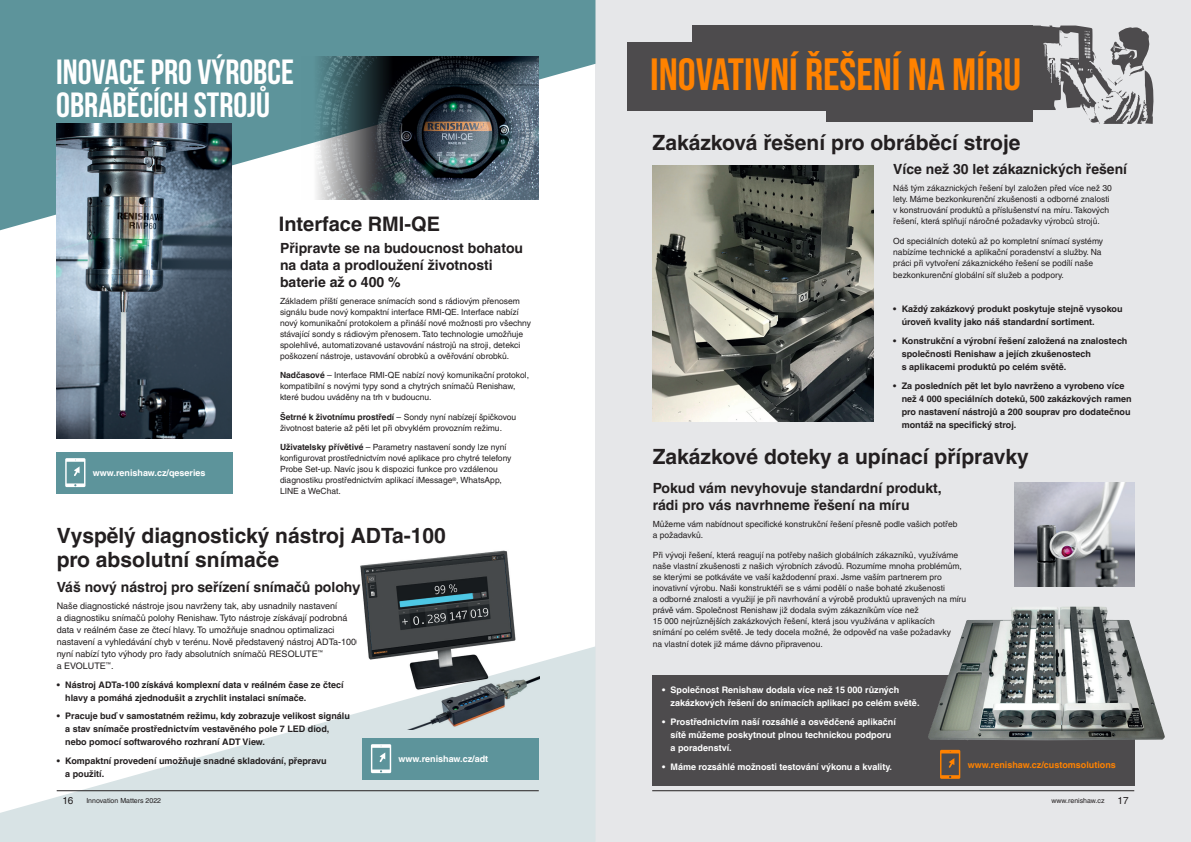
<style>
.page{position:relative;width:1191px;height:842px;background:#fff}
.page>*{position:absolute;margin:0;border:0;box-sizing:border-box;transform-origin:0 0}
.Inside_Headline_30pt{font:45px "Bebas Neue";color:#ff8200}
.Inside_Headline_30pt-2{font:35px/33px "Bebas Neue";color:#fff}
.Inside_Headline_21pt{font:700 21px/24px "Helvetica LT Pro";color:#231f20}
.Subheading_14pt_Bold{font:700 20px "Helvetica LT Pro";color:#231f20}
.Subheading_14pt_Bold-2{font:700 14px/17px "Helvetica LT Pro";color:#231f20}
.Page_number_LEFT{font:10px "Helvetica LT Pro";color:#231f20}
.Page_number_RIGHT{font:10px "Helvetica LT Pro";color:#231f20}
.t1{font:700 9px/13px "Helvetica LT Pro";color:#231f20}
.Body_Text_9pt{font:9px/12px "Helvetica LT Pro";color:#231f20}
.Body_Text_9pt-2{font:700 9px/13px "Helvetica LT Pro";color:#fff}
.Body_Text_9pt-3{font:700 9px "Helvetica LT Pro";color:#ff8200}
.Body_Text_9pt-4{font:8.5px/11px "Helvetica LT Pro";color:#231f20}
.Document_title_small{font:7px "Helvetica LT Pro";color:#231f20}
.Document_URL_RIGHT{font:7px "Helvetica LT Pro";color:#231f20}
.s1{font-weight:700}
</style>
<div class="page">
<div style="left:595px;top:0;width:596px;height:842px;background:#e6e7e9"></div>
<svg style="left:0;top:646px;width:595px;height:196px;fill:#d8e3e5"></svg>
<svg style="left:0;top:0;width:595px;height:230px;fill:#5d949b"></svg>
<hr style="left:57px;top:790px;width:482px;height:1px;background:#231f20">
<hr style="left:652px;top:790px;width:482px;height:1px;background:#231f20">
<div style="left:362px;top:738px;width:177px;height:42px;background:#5d949b"></div>
<svg style="left:371px;top:744px;width:20px;height:29px"></svg>
<div style="left:57px;top:452px;width:176px;height:42px;background:#5d949b"></div>
<svg style="left:65px;top:458px;width:20px;height:29px"></svg>
<img style="left:652px;top:165px;width:221px;height:257px">
<img style="left:1015px;top:483px;width:119px;height:104px">
<div style="left:626px;top:42px;width:402px;height:69px;background:#4d4b4d"></div>
<div style="left:652px;top:675px;width:482px;height:110px;background:#4d4b4d"></div>
<div style="left:692px;top:26px;width:340px;height:31px;background:#4d4b4d"></div>
<div style="left:826px;top:91px;width:206px;height:31px;background:#4d4b4d"></div>
<img style="left:57px;top:123px;width:174px;height:315px">
<img style="left:301px;top:57px;width:237px;height:142px">
<img style="left:356px;top:550px;width:183px;height:180px">
<svg style="left:1015px;top:25px;width:138px;height:99px"></svg>
<img style="left:928px;top:607px;width:237px;height:133px">
<svg style="left:940px;top:750px;width:20px;height:29px"></svg>
<p class="Inside_Headline_30pt-2" style="left:56px;top:55px;width:239px">INOVACE PRO VÝROBCE<br>OBRÁBĚCÍCH STROJŮ</p>
<p class="Inside_Headline_30pt" style="left:650px;top:49px;width:373px">INOVATIVNÍ ŘEŠENÍ NA MÍRU</p>
<p class="Body_Text_9pt-2" style="left:93px;top:466px;width:114px">www.renishaw.cz/qeseries</p>
<p class="Subheading_14pt_Bold" style="left:279px;top:211px;width:163px">Interface RMI-QE</p>
<p class="Subheading_14pt_Bold-2" style="left:280px;top:240px;width:244px">Připravte se na budoucnost bohatou na data a prodloužení životnosti baterie až o 400 %</p>
<p class="Body_Text_9pt-4" style="left:280px;top:295px;width:252px">Základem příští generace snímacích sond s rádiovým přenosem signálu bude nový kompaktní interface RMI-QE. Interface nabízí nový komunikační protokolem a přináší nové možnosti pro všechny stávající sondy s rádiovým přenosem. Tato technologie umožňuje spolehlivé, automatizované ustavování nástrojů na stroji, detekci poškození nástroje, ustavování obrobků a ověřování obrobků.</p>
<p class="Body_Text_9pt-4" style="left:280px;top:370px;width:250px"><span class="s1">Nadčasové</span> – Interface RMI-QE nabízí nový komunikační protokol, kompatibilní s novými typy sond a chytrých snímačů Renishaw, které budou uváděny na trh v budoucnu.</p>
<p class="Body_Text_9pt-4" style="left:280px;top:411px;width:238px"><span class="s1">Šetrné k životnímu prostředí</span> – Sondy nyní nabízejí špičkovou životnost baterie až pěti let při obvyklém provozním režimu.</p>
<p class="Body_Text_9pt-4" style="left:280px;top:442px;width:233px"><span class="s1">Uživatelsky přívětivé</span> – Parametry nastavení sondy lze nyní konfigurovat prostřednictvím nové aplikace pro chytré telefony Probe Set-up. Navíc jsou k dispozici funkce pro vzdálenou diagnostiku prostřednictvím aplikací iMessage<sup>®</sup>, WhatsApp, LINE a WeChat.</p>
<p class="Inside_Headline_21pt" style="left:57px;top:523px;width:391px">Vyspělý diagnostický nástroj ADTa‑100 pro absolutní snímače</p>
<p class="Subheading_14pt_Bold-2" style="left:57px;top:578px;width:305px">Váš nový nástroj pro seřízení snímačů polohy</p>
<p class="Body_Text_9pt" style="left:57px;top:600px;width:301px">Naše diagnostické nástroje jsou navrženy tak, aby usnadnily nastavení<br>a diagnostiku snímačů polohy Renishaw. Tyto nástroje získávají podrobná data v reálném čase ze čtecí hlavy. To umožňuje snadnou optimalizaci nastavení a vyhledávání chyb v terénu. Nově představený nástroj ADTa‑100 nyní nabízí tyto výhody pro řady absolutních snímačů RESOLUTE<sup>™<br></sup>a EVOLUTE<sup>™</sup>.</p>
<p class="t1" style="left:65px;top:678px;width:280px;text-indent:-9px">• Nástroj ADTa‑100 získává komplexní data v reálném čase ze čtecí hlavy a pomáhá zjednodušit a zrychlit instalaci snímače.</p>
<p class="t1" style="left:65px;top:710px;width:286px;text-indent:-9px">• Pracuje buď v samostatném režimu, kdy zobrazuje velikost signálu a stav snímače prostřednictvím vestavěného pole 7 LED diod, nebo pomocí softwarového rozhraní ADT View.</p>
<p class="t1" style="left:65px;top:754px;width:263px;text-indent:-9px">• Kompaktní provedení umožňuje snadné skladování, přepravu a použití.</p>
<p class="Body_Text_9pt-2" style="left:398px;top:752px;width:91px">www.renishaw.cz/adt</p>
<p class="Inside_Headline_21pt" style="left:652px;top:131px;width:369px">Zakázková řešení pro obráběcí stroje</p>
<p class="Subheading_14pt_Bold-2" style="left:893px;top:161px;width:235px">Více než 30 let zákaznických řešení</p>
<p class="Body_Text_9pt-4" style="left:893px;top:183px;width:220px">Náš tým zákaznických řešení byl založen před více než 30 lety. Máme bezkonkurenční zkušenosti a odborné znalosti v konstruování produktů a příslušenství na míru. Takových řešení, která splňují náročné požadavky výrobců strojů.</p>
<p class="Body_Text_9pt-4" style="left:893px;top:235px;width:211px">Od speciálních doteků až po kompletní snímací systémy nabízíme technické a aplikační poradenství a služby. Na práci při vytvoření zákaznického řešení se podílí naše</p>
<p class="Body_Text_9pt-4" style="left:893px;top:269px;width:172px">bezkonkurenční globální síť služeb a podpory.</p>
<p class="t1" style="left:901px;top:303px;width:222px;text-indent:-9px">• Každý zakázkový produkt poskytuje stejně vysokou úroveň kvality jako náš standardní sortiment.</p>
<p class="t1" style="left:901px;top:334px;width:227px;text-indent:-9px">• Konstrukční a výrobní řešení založená na znalostech společnosti Renishaw a jejích zkušenostech<br>s aplikacemi produktů po celém světě.</p>
<p class="t1" style="left:901px;top:379px;width:231px;text-indent:-9px">• Za posledních pět let bylo navrženo a vyrobeno více než 4 000 speciálních doteků, 500 zakázkových ramen pro nastavení nástrojů a 200 souprav pro dodatečnou montáž na specifický stroj.</p>
<p class="Inside_Headline_21pt" style="left:652px;top:444px;width:377px">Zakázkové doteky a upínací přípravky</p>
<p class="Subheading_14pt_Bold-2" style="left:652px;top:480px;width:291px">Pokud vám nevyhovuje standardní produkt, rádi pro vás navrhneme řešení na míru</p>
<p class="Body_Text_9pt-4" style="left:652px;top:519px;width:306px">Můžeme vám nabídnout specifické konstrukční řešení přesně podle vašich potřeb a požadavků.</p>
<p class="Body_Text_9pt-4" style="left:652px;top:549px;width:315px">Při vývoji řešení, která reagují na potřeby našich globálních zákazníků, využíváme naše vlastní zkušenosti z našich výrobních závodů. Rozumíme mnoha problémům, se kterými se potkáváte ve vaší každodenní praxi. Jsme vaším partnerem pro inovativní výrobu. Naši konstruktéři se s vámi podělí o naše bohaté zkušenosti<br>a odborné znalosti a využijí je při navrhování a výrobě produktů upravených na míru právě vám. Společnost Renishaw již dodala svým zákazníkům více než<br>15 000 nejrůznějších zakázkových řešení, která jsou využívána v aplikacích<br>snímání po celém světě. Je tedy docela možné, že odpověď na vaše požadavky</p>
<p class="Body_Text_9pt-4" style="left:652px;top:638px;width:172px">na vlastní dotek již máme dávno připravenou.</p>
<p class="Body_Text_9pt-2" style="left:670px;top:684px;width:250px;text-indent:-9px">• Společnost Renishaw dodala více než 15 000 různých zakázkových řešení do snímacích aplikací po celém světě.</p>
<p class="Body_Text_9pt-2" style="left:670px;top:715px;width:227px;text-indent:-9px">• Prostřednictvím naší rozsáhlé a osvědčené aplikační sítě můžeme poskytnout plnou technickou podporu a poradenství.</p>
<p class="Body_Text_9pt-2" style="left:662px;top:760px;width:231px">• Máme rozsáhlé možnosti testování výkonu a kvality.</p>
<p class="Body_Text_9pt-3" style="left:967px;top:759px;width:150px">www.renishaw.cz/customsolutions</p>
<p class="Page_number_LEFT" style="left:62px;top:795px;width:13px">16</p>
<p class="Document_title_small" style="left:86px;top:797px;width:76px">Innovation Matters 2022</p>
<p class="Document_URL_RIGHT" style="left:1051px;top:797px;width:55px">www.renishaw.cz</p>
<p class="Page_number_RIGHT" style="left:1117px;top:795px;width:13px">17</p>
</div>
